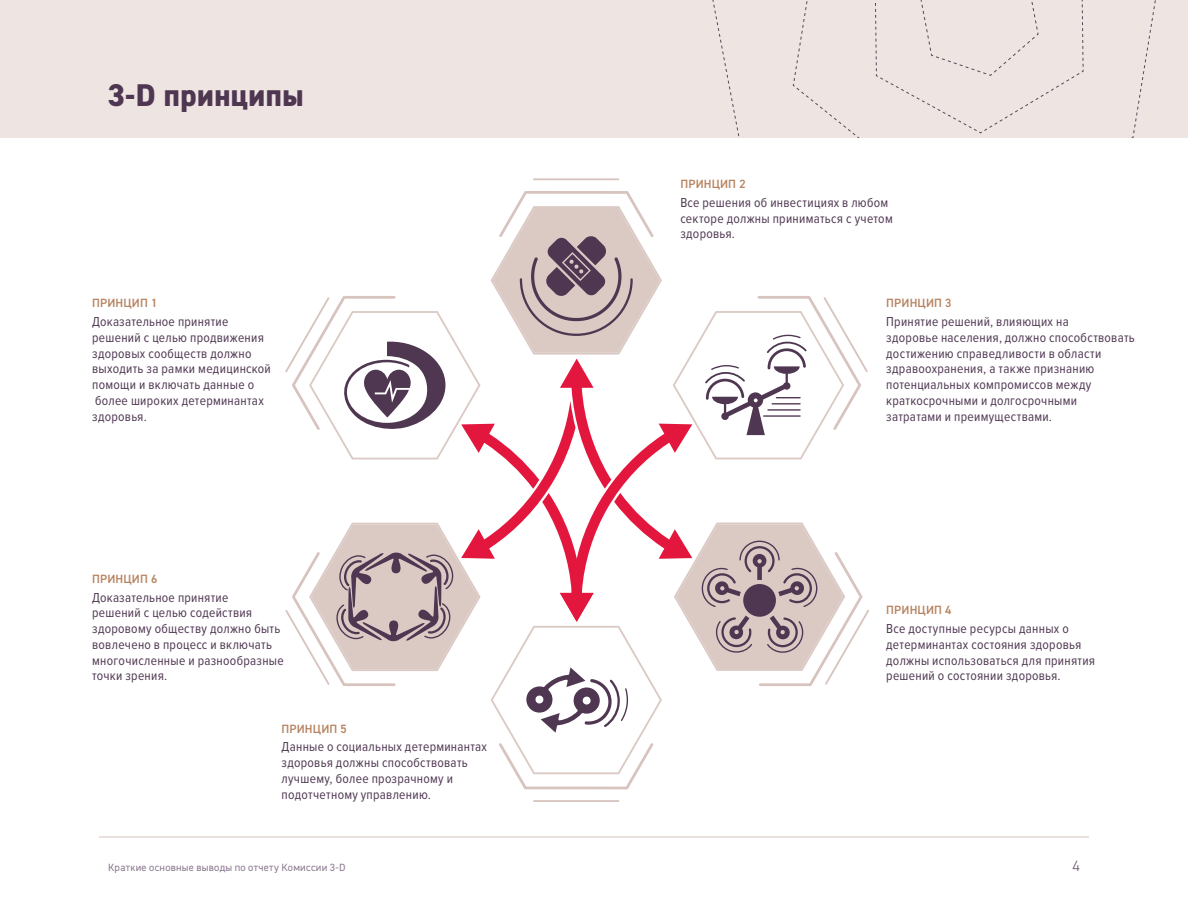
<style>
.page{position:relative;width:1188px;height:918px;background:#fff}
.page>*{position:absolute;margin:0;border:0;box-sizing:border-box;transform-origin:0 0}
.t1{font:800 31.5px "DIN2014";letter-spacing:.015em;color:#4f3752}
.t2{font:300 15px "DIN2014";color:#644e67}
.t3{font:13.5px/15.8px "Proxima Nova Cond";letter-spacing:.02em;color:#4f3752}
.t4{font:600 12px "DIN2014";letter-spacing:.01em;color:#b78360}
.t5{font:10.5px "DIN2014";letter-spacing:.025em;color:#88768d}
</style>
<div class="page">
<div style="left:0;top:0;width:1188px;height:138px;background:#ede3df"></div>
<svg style="left:793px;top:0;width:363px;height:138px"></svg>
<hr style="left:99px;top:837px;width:990px;height:1px;background:#d7c4be">
<hr style="left:533px;top:178px;width:86px;height:2px;background:#d7c4be">
<hr style="left:533px;top:800px;width:86px;height:2px;background:#d7c4be">
<svg style="left:285px;top:191px;width:584px;height:598px"></svg>
<h1 class="t1" style="left:108px;top:74px;width:197px">3-D принципы</h1>
<p class="t4" style="left:92px;top:299px;width:67px">ПРИНЦИП 1</p>
<p class="t3" style="left:92px;top:313px;width:180px">Доказательное принятие решений с целью продвижения здоровых сообществ должно выходить за рамки медицинской помощи и включать данные о более широких детерминантах здоровья.</p>
<p class="t4" style="left:92px;top:574px;width:67px">ПРИНЦИП 6</p>
<p class="t3" style="left:92px;top:589px;width:193px">Доказательное принятие<br>решений с целью содействия здоровому обществу должно быть вовлечено в процесс и включать многочисленные и разнообразные точки зрения.</p>
<p class="t4" style="left:282px;top:724px;width:67px">ПРИНЦИП 5</p>
<p class="t3" style="left:282px;top:739px;width:207px">Данные о социальных детерминантах здоровья должны способствовать лучшему, более прозрачному и подотчетному управлению.</p>
<p class="t4" style="left:680px;top:180px;width:67px">ПРИНЦИП 2</p>
<p class="t3" style="left:680px;top:194px;width:214px">Все решения об инвестициях в любом секторе должны приниматься с учетом здоровья.</p>
<p class="t4" style="left:886px;top:299px;width:67px">ПРИНЦИП 3</p>
<p class="t3" style="left:886px;top:313px;width:250px">Принятие решений, влияющих на<br>здоровье населения, должно способствовать достижению справедливости в области здравоохранения, а также признанию потенциальных компромиссов между краткосрочными и долгосрочными затратами и преимуществами.</p>
<p class="t4" style="left:886px;top:606px;width:67px">ПРИНЦИП 4</p>
<p class="t3" style="left:886px;top:620px;width:210px">Все доступные ресурсы данных о детерминантах состояния здоровья должны использоваться для принятия решений о состоянии здоровья.</p>
<p class="t5" style="left:108px;top:861px;width:239px">Краткие основные выводы по отчету Комиссии 3-D</p>
<p class="t2" style="left:1073px;top:857px;width:9px">4</p>
</div>
